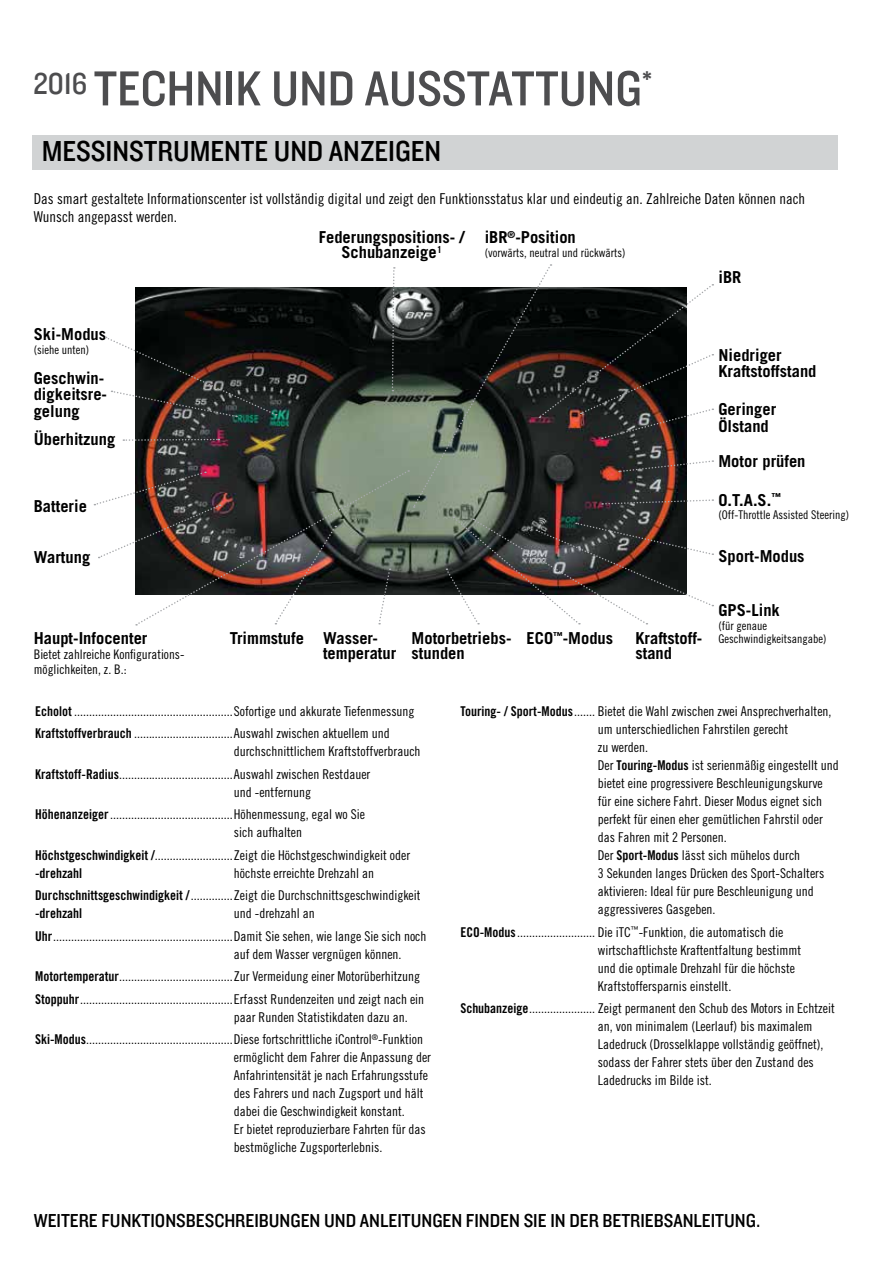
<style>
.page{position:relative;width:893px;height:1263px;background:#fff}
.page>*{position:absolute;margin:0;border:0;box-sizing:border-box;transform-origin:0 0}
.t1{font:51px "Knockout HTF30 Junior Welterwt";color:#4d4d4f}
.t2{font:31.35px "Knockout HTF30 Junior Welterwt";color:#4d4d4f}
.t3{font:30px "Knockout HTF30 Junior Welterwt";color:#000}
.t4{font:29.7px "Knockout HTF30 Junior Welterwt";color:#4d4d4f}
.t5{font:19.5px "Knockout HTF30 Junior Welterwt";color:#000}
.t6{font:700 16.5px/16.5px "Trade Gothic LT Std";color:#000}
.t7{font:15px/18px "Trade Gothic LT Std Cn 18";color:#000}
.t8{font:13.5px/18px "Trade Gothic LT Std Cn 18";color:#000}
.t9{font:13.5px "Trade Gothic LT Std Bd Cn 20";color:#000}
.t10{font:13.2px/14.9px "Trade Gothic LT Std Cn 18";color:#000}
.t11{font:12px/13.5px "Trade Gothic LT Std Cn 18";color:#000}
.s1{font-family:"Trade Gothic LT Std Bd Cn 20"}
</style>
<div class="page">
<div style="left:33px;top:136px;width:805px;height:34px;background:#d1d3d4"></div>
<svg style="left:94px;top:264px;width:619px;height:362px"></svg>
<h1 class="t1" style="left:94px;top:62px;width:549px">TECHNIK UND AUSSTATTUNG</h1>
<h2 class="t2" style="left:34px;top:67px;width:55px">2016</h2>
<h3 class="t4" style="left:642px;top:66px;width:12px">*</h3>
<h3 class="t3" style="left:42px;top:136px;width:401px">MESSINSTRUMENTE UND ANZEIGEN</h3>
<p class="t7" style="left:34px;top:190px;width:773px">Das smart gestaltete Informationscenter ist vollständig digital und zeigt den Funktionsstatus klar und eindeutig an. Zahlreiche Daten können nach<br>Wunsch angepasst werden.</p>
<p class="t6" style="left:34px;top:326px;width:74px">Ski-Modus</p>
<p class="t11" style="left:34px;top:342px;width:57px">(siehe unten)</p>
<p class="t6" style="left:34px;top:369px;width:75px">Geschwin&shy;digkeitsre&shy;gelung</p>
<p class="t6" style="left:34px;top:431px;width:83px">Überhitzung</p>
<p class="t6" style="left:34px;top:497px;width:55px">Batterie</p>
<p class="t6" style="left:34px;top:549px;width:58px">Wartung</p>
<p class="t6" style="left:34px;top:630px;width:115px">Haupt-Infocenter</p>
<p class="t10" style="left:34px;top:647px;width:151px">Bietet zahlreiche Konfigurations&shy;möglichkeiten, z. B.:</p>
<p class="t6" style="left:319px;top:230px;width:147px;line-height:14.9px;text-align:center">Federungspositions- /<br>Schubanzeige<sup>1</sup></p>
<p class="t6" style="left:485px;top:229px;width:93px">iBR<sup>®</sup>-Position</p>
<p class="t11" style="left:485px;top:246px;width:142px">(vorwärts, neutral und rückwärts)</p>
<p class="t6" style="left:718px;top:269px;width:24px">iBR</p>
<p class="t6" style="left:230px;top:630px;width:76px">Trimmstufe</p>
<p class="t6" style="left:323px;top:631px;width:75px;line-height:14.9px">Wasser&shy;temperatur</p>
<p class="t6" style="left:412px;top:631px;width:100px;line-height:14.9px">Motorbetriebs&shy;stunden</p>
<p class="t6" style="left:527px;top:630px;width:88px">ECO<sup>™</sup>-Modus</p>
<p class="t6" style="left:635px;top:631px;width:68px;line-height:14.9px">Kraftstoff&shy;stand</p>
<p class="t6" style="left:718px;top:346px;width:100px">Niedriger<br>Kraftstoffstand</p>
<p class="t6" style="left:718px;top:401px;width:59px">Geringer<br>Ölstand</p>
<p class="t6" style="left:718px;top:453px;width:89px">Motor prüfen</p>
<p class="t6" style="left:718px;top:491px;width:64px">O.T.A.S.<sup>™</sup></p>
<p class="t11" style="left:718px;top:508px;width:132px">(Off-Throttle Assisted Steering)</p>
<p class="t6" style="left:718px;top:547px;width:88px">Sport-Modus</p>
<p class="t6" style="left:718px;top:602px;width:63px">GPS-Link</p>
<p class="t11" style="left:718px;top:619px;width:109px">(für genaue<br>Geschwindigkeitsangabe)</p>
<p class="t8" style="left:35px;top:699px;width:381px;line-height:22.5px"><span class="s1">Echolot</span> .....................................................Sofortige und akkurate Tiefenmessung<br><span class="s1">Kraftstoffverbrauch</span> .................................Auswahl zwischen aktuellem und</p>
<p class="t8" style="left:35px;top:740px;width:387px;line-height:22.5px;text-indent:199px">durchschnittlichem Kraftstoffverbrauch<br><span class="s1">Kraftstoff-Radius</span>......................................Auswahl zwischen Restdauer</p>
<p class="t8" style="left:35px;top:780px;width:331px;line-height:22.5px;text-indent:199px">und -entfernung<br><span class="s1">Höhenanzeiger</span>.........................................Höhenmessung, egal wo Sie</p>
<p class="t8" style="left:35px;top:821px;width:376px;line-height:22.5px;text-indent:199px">sich aufhalten<br><span class="s1">Höchstgeschwindigkeit /</span>..........................Zeigt die Höchstgeschwindigkeit oder</p>
<p class="t9" style="left:35px;top:865px;width:49px">-drehzahl</p>
<p class="t8" style="left:35px;top:861px;width:387px;line-height:22.5px;text-indent:199px">höchste erreichte Drehzahl an<br><span class="s1">Durchschnittsgeschwindigkeit /</span>..............Zeigt die Durchschnittsgeschwindigkeit</p>
<p class="t9" style="left:35px;top:905px;width:49px">-drehzahl</p>
<p class="t8" style="left:35px;top:902px;width:393px;line-height:22.5px;text-indent:199px">und -drehzahl an<br><span class="s1">Uhr</span>............................................................Damit Sie sehen, wie lange Sie sich noch</p>
<p class="t8" style="left:35px;top:942px;width:391px;line-height:22.5px;text-indent:199px">auf dem Wasser vergnügen können.<br><span class="s1">Motortemperatur</span>......................................Zur Vermeidung einer Motorüberhitzung<br><span class="s1">Stoppuhr</span>...................................................Erfasst Rundenzeiten und zeigt nach ein</p>
<p class="t8" style="left:35px;top:1005px;width:390px;line-height:22.5px;text-indent:199px">paar Runden Statistikdaten dazu an.<br><span class="s1">Ski-Modus</span>.................................................Diese fortschrittliche iControl<sup>®</sup>-Funktion</p>
<p class="t8" style="left:234px;top:1048px;width:199px">ermöglicht dem Fahrer die Anpassung der Anfahrintensität je nach Erfahrungsstufe des Fahrers und nach Zugsport und hält dabei die Geschwindigkeit konstant.<br>Er bietet reproduzierbare Fahrten für das bestmögliche Zugsporterlebnis.</p>
<p class="t8" style="left:598px;top:702px;width:242px;text-indent:-138px"><span class="s1">Touring- / Sport-Modus</span>....... Bietet die Wahl zwischen zwei Ansprechverhalten, um unterschiedlichen Fahrstilen gerecht<br>zu werden.<br>Der <span class="s1">Touring-Modus</span> ist serienmäßig eingestellt und bietet eine progressivere Beschleunigungskurve für eine sichere Fahrt. Dieser Modus eignet sich perfekt für einen eher gemütlichen Fahrstil oder das Fahren mit 2 Personen.<br>Der <span class="s1">Sport-Modus</span> lässt sich mühelos durch<br>3 Sekunden langes Drücken des Sport-Schalters aktivieren: Ideal für pure Beschleunigung und aggressiveres Gasgeben.</p>
<p class="t8" style="left:598px;top:922px;width:205px;text-indent:-138px"><span class="s1">ECO-Modus</span>.......................... Die iTC<sup>™</sup>-Funktion, die automatisch die wirtschaftlichste Kraftentfaltung bestimmt und die optimale Drehzahl für die höchste Kraftstoffersparnis einstellt.</p>
<p class="t8" style="left:598px;top:999px;width:238px;text-indent:-138px"><span class="s1">Schubanzeige</span>...................... Zeigt permanent den Schub des Motors in Echtzeit an, von minimalem (Leerlauf) bis maximalem Ladedruck (Drosselklappe vollständig geöffnet), sodass der Fahrer stets über den Zustand des Ladedrucks im Bilde ist.</p>
<h3 class="t5" style="left:34px;top:1210px;width:728px">WEITERE FUNKTIONSBESCHREIBUNGEN UND ANLEITUNGEN FINDEN SIE IN DER BETRIEBSANLEITUNG.</h3>
</div>
